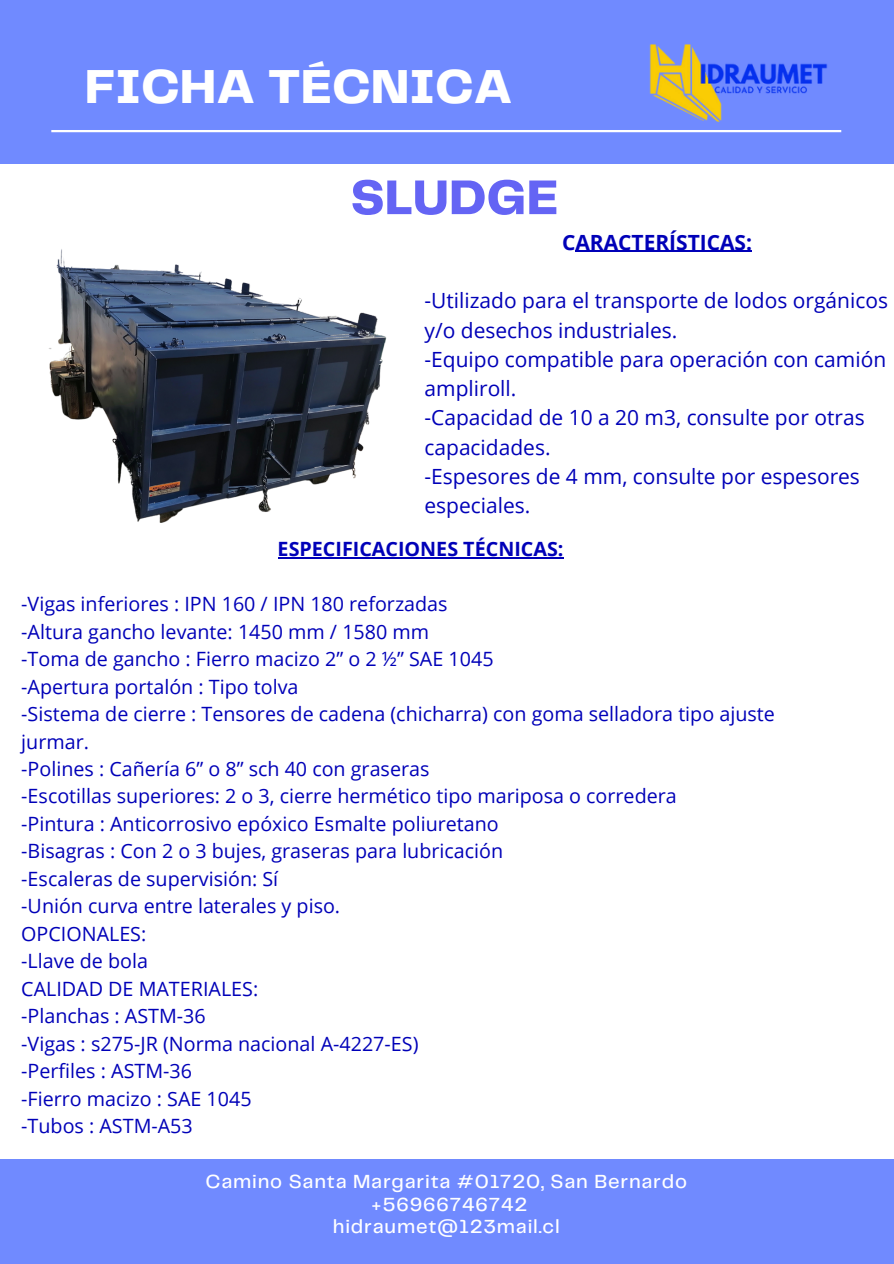
<style>
.page{position:relative;width:894px;height:1264px;background:#fff}
.page>*{position:absolute;margin:0;border:0;box-sizing:border-box;transform-origin:0 0}
.t1{font:800 50.55px "Telegraf";color:#6464f4}
.t2{font:800 49.5px "Telegraf";color:#fff}
.t3{font:21px/29.2px "Open Sans";color:#0000b8}
.t4{font:700 21px "Open Sans";color:#0000b8}
.t5{font:19.65px/27.5px "Open Sans";color:#0000b8}
.t6{font:500 19.65px "Telegraf";letter-spacing:.04em;color:#fff}
.t7{font:700 19.65px "Open Sans";color:#0000b8}
</style>
<div class="page">
<div style="left:0;top:0;width:893px;height:164px;background:#708aff"></div>
<hr style="left:51px;top:130px;width:790px;height:2px;background:#fff">
<img style="left:599px;top:44px;width:243px;height:89px">
<div style="left:0;top:1159px;width:893px;height:104px;background:#708aff"></div>
<img style="left:49px;top:249px;width:338px;height:274px">
<hr style="left:277px;top:557px;width:286px;height:1px;background:#0000b8">
<hr style="left:575px;top:251px;width:177px;height:1px;background:#0000b8">
<p class="t2" style="left:85px;top:65px;width:429px">FICHA TÉCNICA</p>
<p class="t1" style="left:350px;top:176px;width:209px">SLUDGE</p>
<p class="t4" style="left:562px;top:227px;width:191px">CARACTERÍSTICAS:</p>
<p class="t3" style="left:424px;top:285px;width:465px">-Utilizado para el transporte de lodos orgánicos y/o desechos industriales.</p>
<p class="t3" style="left:424px;top:344px;width:463px">-Equipo compatible para operación con camión ampliroll.</p>
<p class="t3" style="left:424px;top:402px;width:441px">-Capacidad de 10 a 20 m3, consulte por otras capacidades.</p>
<p class="t3" style="left:424px;top:461px;width:437px">-Espesores de 4 mm, consulte por espesores especiales.</p>
<p class="t7" style="left:277px;top:535px;width:287px">ESPECIFICACIONES TÉCNICAS:</p>
<p class="t5" style="left:21px;top:590px;width:427px">-Vigas inferiores : IPN 160 / IPN 180 reforzadas</p>
<p class="t5" style="left:21px;top:617px;width:409px">-Altura gancho levante: 1450 mm / 1580 mm</p>
<p class="t5" style="left:21px;top:645px;width:473px">-Toma de gancho : Fierro macizo 2” o 2 ½” SAE 1045</p>
<p class="t5" style="left:21px;top:672px;width:279px">-Apertura portalón : Tipo tolva</p>
<p class="t5" style="left:21px;top:699px;width:754px">-Sistema de cierre : Tensores de cadena (chicharra) con goma selladora tipo ajuste jurmar.</p>
<p class="t5" style="left:21px;top:754px;width:409px">-Polines : Cañería 6” o 8” sch 40 con graseras</p>
<p class="t5" style="left:21px;top:782px;width:656px">-Escotillas superiores: 2 o 3, cierre hermético tipo mariposa o corredera</p>
<p class="t5" style="left:21px;top:809px;width:479px">-Pintura : Anticorrosivo epóxico Esmalte poliuretano</p>
<p class="t5" style="left:21px;top:837px;width:483px">-Bisagras : Con 2 o 3 bujes, graseras para lubricación</p>
<p class="t5" style="left:21px;top:864px;width:258px">-Escaleras de supervisión: Sí</p>
<p class="t5" style="left:21px;top:892px;width:320px">-Unión curva entre laterales y piso.</p>
<p class="t5" style="left:21px;top:919px;width:126px">OPCIONALES:</p>
<p class="t5" style="left:21px;top:946px;width:128px">-Llave de bola</p>
<p class="t5" style="left:21px;top:974px;width:238px">CALIDAD DE MATERIALES:</p>
<p class="t5" style="left:21px;top:1001px;width:186px">-Planchas : ASTM-36</p>
<p class="t5" style="left:21px;top:1029px;width:398px">-Vigas : s275-JR (Norma nacional A-4227-ES)</p>
<p class="t5" style="left:21px;top:1056px;width:172px">-Perfiles : ASTM-36</p>
<p class="t5" style="left:21px;top:1084px;width:232px">-Fierro macizo : SAE 1045</p>
<p class="t5" style="left:21px;top:1111px;width:173px">-Tubos : ASTM-A53</p>
<p class="t6" style="left:205px;top:1173px;width:483px">Camino Santa Margarita #01720, San Bernardo</p>
<p class="t6" style="left:371px;top:1195px;width:158px">+56966746742</p>
<p class="t6" style="left:333px;top:1218px;width:228px">hidraumet@123mail.cl</p>
</div>
